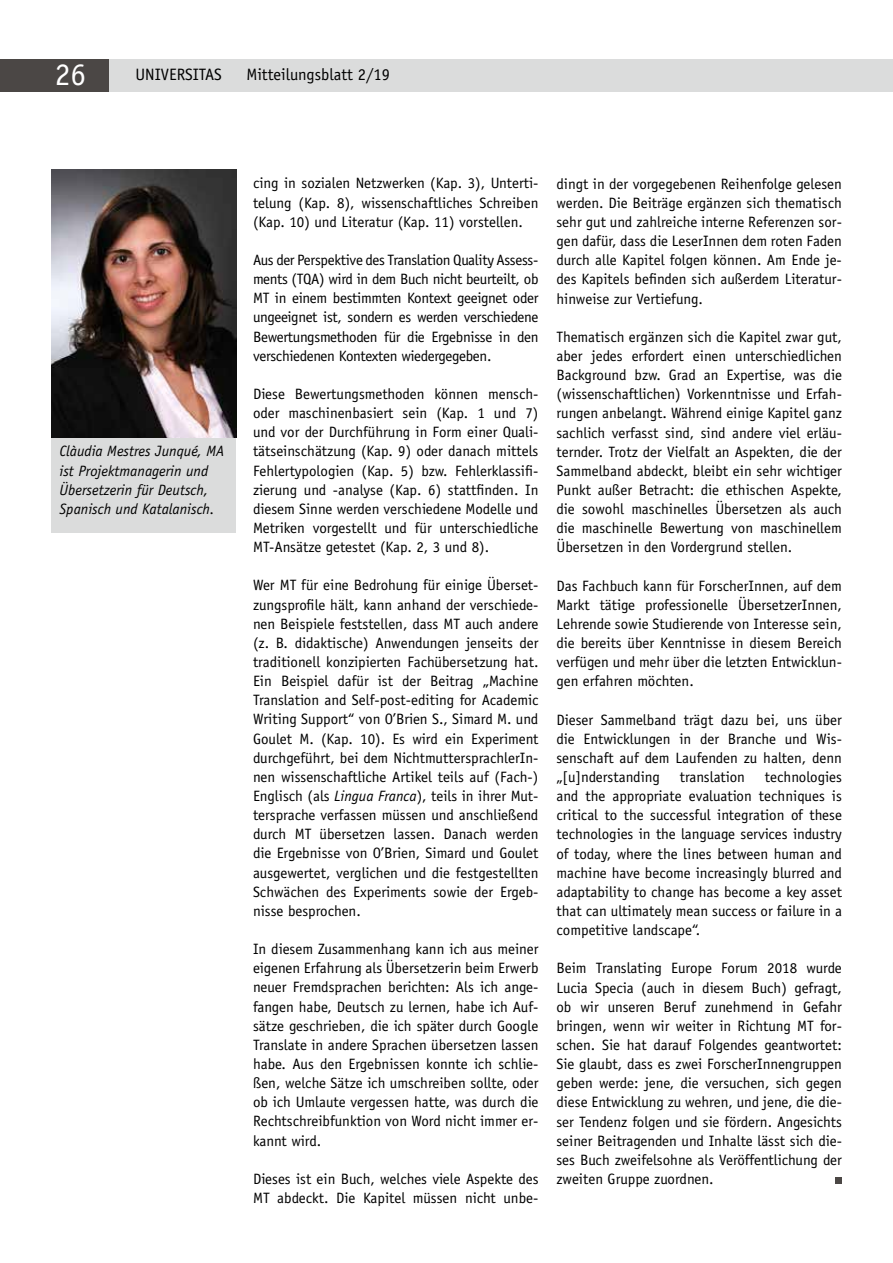
<style>
.page{position:relative;width:893px;height:1263px;background:#fff}
.page>*{position:absolute;margin:0;border:0;box-sizing:border-box;transform-origin:0 0}
.t1{font:31.5px "Officina Serif Std";color:#fff}
.t2{font:16.5px "Officina Sans Std";color:#000}
.t3{font:15px/19.2px "Officina Sans Std";color:#000;text-align:justify}
.t4{font:italic 15px/19.2px "Officina Sans Std";color:#000}
.s1{font-style:italic}
</style>
<div class="page">
<div style="left:0;top:59px;width:893px;height:33px;background:#dbdcdc"></div>
<div style="left:0;top:59px;width:109px;height:33px;background:#4b4745"></div>
<svg style="left:836px;top:1177px;width:6px;height:6px"></svg>
<hr style="left:892px;top:169px;width:1px;height:1094px;background:#dbdcdc">
<div style="left:51px;top:418px;width:185px;height:115px;background:#dbdcdc"></div>
<img style="left:51px;top:169px;width:185px;height:268px">
<h1 class="t1" style="left:55px;top:56px;width:33px">26</h1>
<p class="t2" style="left:135px;top:65px;width:88px">UNIVERSITAS</p>
<p class="t2" style="left:246px;top:65px;width:145px">Mitteilungsblatt 2/19</p>
<p class="t4" style="left:60px;top:442px;width:166px">Clàudia Mestres Junqué, MA ist Projektmanagerin und<br>Übersetzerin für Deutsch,<br>Spanisch und Katalanisch.</p>
<p class="t3" style="left:253px;top:174px;width:287px">cing in sozialen Netzwerken (Kap. 3), Unterti&shy;telung (Kap. 8), wissenschaftliches Schreiben (Kap. 10) und Literatur (Kap. 11) vorstellen.</p>
<p class="t3" style="left:253px;top:250px;width:287px">Aus der Perspektive des Translation Quality Assess&shy;ments (TQA) wird in dem Buch nicht beurteilt, ob MT in einem bestimmten Kontext geeignet oder ungeeignet ist, sondern es werden verschiedene Bewertungsmethoden für die Ergebnisse in den verschiedenen Kontexten wiedergegeben.</p>
<p class="t3" style="left:253px;top:384px;width:287px">Diese Bewertungsmethoden können mensch&shy;oder maschinenbasiert sein (Kap. 1 und 7) und vor der Durchführung in Form einer Quali&shy;tätseinschätzung (Kap. 9) oder danach mittels Fehlertypologien (Kap. 5) bzw. Fehlerklassifi&shy;zierung und -analyse (Kap. 6) stattfinden. In diesem Sinne werden verschiedene Modelle und Metriken vorgestellt und für unterschiedliche MT-Ansätze getestet (Kap. 2, 3 und 8).</p>
<p class="t3" style="left:253px;top:576px;width:287px">Wer MT für eine Bedrohung für einige Überset&shy;zungsprofile hält, kann anhand der verschiede&shy;nen Beispiele feststellen, dass MT auch andere (z. B. didaktische) Anwendungen jenseits der traditionell konzipierten Fachübersetzung hat.<br>Ein Beispiel dafür ist der Beitrag „Machine Translation and Self-post-editing for Academic Writing Support“ von O’Brien S., Simard M. und Goulet M. (Kap. 10). Es wird ein Experiment durchgeführt, bei dem NichtmuttersprachlerIn&shy;nen wissenschaftliche Artikel teils auf (Fach-)<br>Englisch (als <span class="s1">Lingua Franca</span>), teils in ihrer Mut&shy;tersprache verfassen müssen und anschließend durch MT übersetzen lassen. Danach werden die Ergebnisse von O’Brien, Simard und Goulet ausgewertet, verglichen und die festgestellten Schwächen des Experiments sowie der Ergeb&shy;nisse besprochen.</p>
<p class="t3" style="left:253px;top:939px;width:287px">In diesem Zusammenhang kann ich aus meiner eigenen Erfahrung als Übersetzerin beim Erwerb neuer Fremdsprachen berichten: Als ich ange&shy;fangen habe, Deutsch zu lernen, habe ich Auf&shy;sätze geschrieben, die ich später durch Google Translate in andere Sprachen übersetzen lassen habe. Aus den Ergebnissen konnte ich schlie&shy;ßen, welche Sätze ich umschreiben sollte, oder ob ich Umlaute vergessen hatte, was durch die Rechtschreibfunktion von Word nicht immer er&shy;kannt wird.</p>
<p class="t3" style="left:253px;top:1169px;width:287px">Dieses ist ein Buch, welches viele Aspekte des<br>MT abdeckt. Die Kapitel müssen nicht unbe-</p>
<p class="t3" style="left:556px;top:174px;width:287px">dingt in der vorgegebenen Reihenfolge gelesen werden. Die Beiträge ergänzen sich thematisch sehr gut und zahlreiche interne Referenzen sor&shy;gen dafür, dass die LeserInnen dem roten Faden durch alle Kapitel folgen können. Am Ende je&shy;des Kapitels befinden sich außerdem Literatur&shy;hinweise zur Vertiefung.</p>
<p class="t3" style="left:556px;top:327px;width:287px">Thematisch ergänzen sich die Kapitel zwar gut, aber jedes erfordert einen unterschiedlichen Background bzw. Grad an Expertise, was die (wissenschaftlichen) Vorkenntnisse und Erfah&shy;rungen anbelangt. Während einige Kapitel ganz sachlich verfasst sind, sind andere viel erläu&shy;ternder. Trotz der Vielfalt an Aspekten, die der Sammelband abdeckt, bleibt ein sehr wichtiger Punkt außer Betracht: die ethischen Aspekte, die sowohl maschinelles Übersetzen als auch die maschinelle Bewertung von maschinellem Übersetzen in den Vordergrund stellen.</p>
<p class="t3" style="left:556px;top:576px;width:287px">Das Fachbuch kann für ForscherInnen, auf dem Markt tätige professionelle ÜbersetzerInnen, Lehrende sowie Studierende von Interesse sein, die bereits über Kenntnisse in diesem Bereich verfügen und mehr über die letzten Entwicklun&shy;gen erfahren möchten.</p>
<p class="t3" style="left:556px;top:710px;width:287px">Dieser Sammelband trägt dazu bei, uns über die Entwicklungen in der Branche und Wis&shy;senschaft auf dem Laufenden zu halten, denn „[u]nderstanding</p>
<p class="t3" style="left:556px;top:767px;width:287px;text-indent:208px">technologies and the appropriate evaluation techniques is critical to the successful integration of these technologies in the language services industry of today, where the lines between human and machine have become increasingly blurred and adaptability to change has become a key asset that can ultimately mean success or failure in a competitive landscape“.</p>
<p class="t3" style="left:556px;top:959px;width:287px">Beim Translating Europe Forum 2018 wurde Lucia Specia (auch in diesem Buch) gefragt, ob wir unseren Beruf zunehmend in Gefahr bringen, wenn wir weiter in Richtung MT for&shy;schen. Sie hat darauf Folgendes geantwortet:<br>Sie glaubt, dass es zwei ForscherInnengruppen geben werde: jene, die versuchen, sich gegen diese Entwicklung zu wehren, und jene, die die&shy;ser Tendenz folgen und sie fördern. Angesichts seiner Beitragenden und Inhalte lässt sich die&shy;ses Buch zweifelsohne als Veröffentlichung der zweiten Gruppe zuordnen.</p>
<p class="t3" style="left:680px;top:767px;width:67px">translation</p>
</div>
